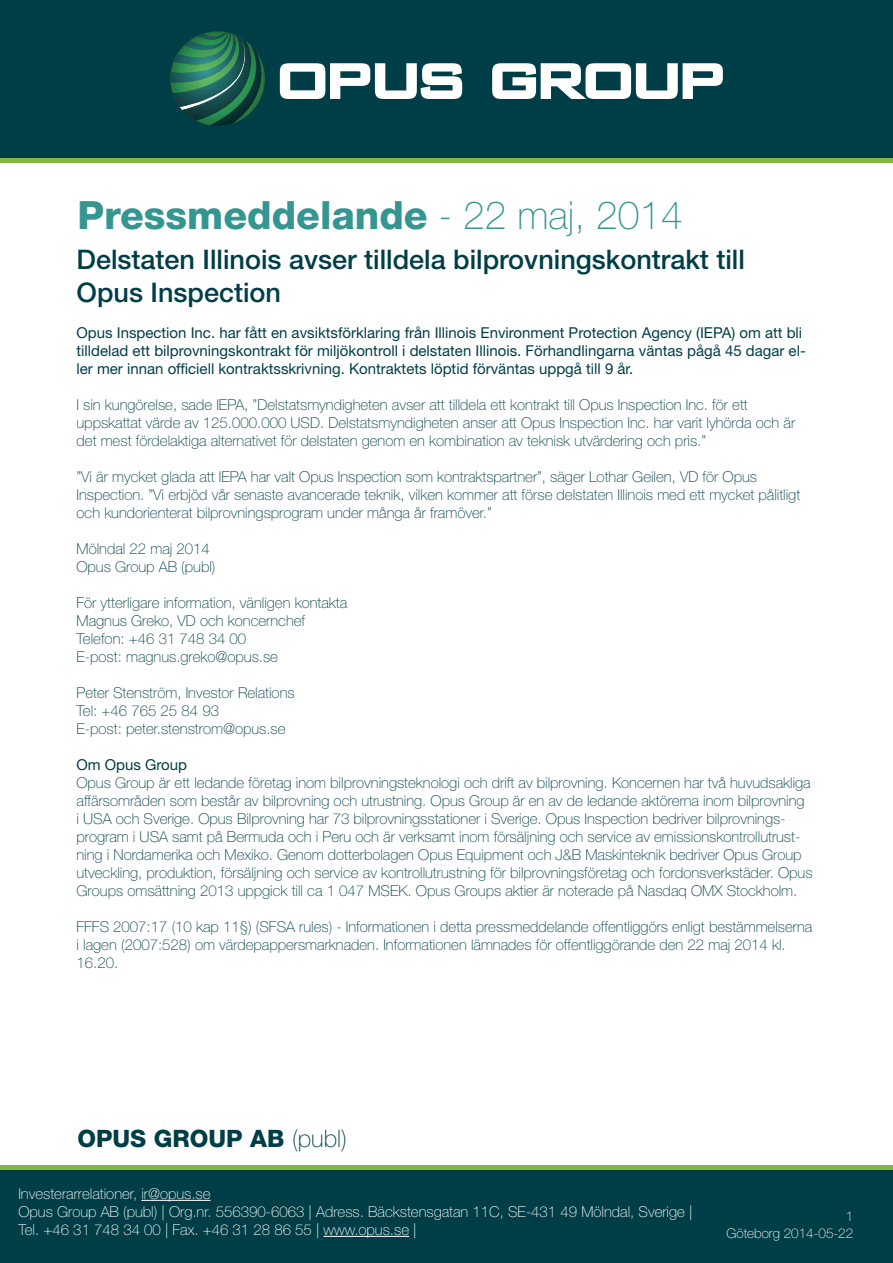
<style>
.page{position:relative;width:893px;height:1263px;background:#fff}
.page>*{position:absolute;margin:0;border:0;box-sizing:border-box;transform-origin:0 0}
.t1{font:800 39px "Helvetica Neue LT Std";color:#359691}
.t2{font:500 27px/32.4px "Helvetica Neue LT Std";color:#003e47}
.t3{font:800 24px "Helvetica Neue LT Std";color:#003e47}
.t4{font:100 15px/18px "Helvetica Neue LT Std";color:#003e47}
.t5{font:15px/18px "Helvetica Neue LT Std";color:#003e47}
.t6{font:100 15px/18px "Helvetica Neue LT Std";color:#fff}
.t7{font:100 13.5px/16.2px "Helvetica Neue LT Std";color:#fff;text-align:right}
.s1{font-weight:100}
</style>
<div class="page">
<div style="left:0;top:1165px;width:893px;height:98px;background:#003e47"></div>
<div style="left:0;top:0;width:893px;height:158px;background:#003e47"></div>
<hr style="left:141px;top:1200px;width:70px;height:1px;background:#fff">
<hr style="left:324px;top:1236px;width:85px;height:1px;background:#fff">
<hr style="left:0;top:1165px;width:893px;height:4px;background:#82b942">
<hr style="left:0;top:158px;width:893px;height:4px;background:#82b942">
<svg style="left:492px;top:63px;width:231px;height:36px"></svg>
<svg style="left:280px;top:63px;width:182px;height:36px"></svg>
<svg style="left:170px;top:31px;width:95px;height:95px"></svg>
<p class="t1" style="left:77px;top:192px;width:607px">Pressmeddelande <span class="s1">- 22 maj, 2014</span></p>
<p class="t2" style="left:77px;top:243px;width:670px">Delstaten Illinois avser tilldela bilprovningskontrakt till<br>Opus Inspection</p>
<p class="t5" style="left:77px;top:323px;width:731px">Opus Inspection Inc. har fått en avsiktsförklaring från Illinois Environment Protection Agency (IEPA) om att bli tilldelad ett bilprovningskontrakt för miljökontroll i delstaten Illinois. Förhandlingarna väntas pågå 45 dagar el&shy;ler mer innan officiell kontraktsskrivning. Kontraktets löptid förväntas uppgå till 9 år.</p>
<p class="t4" style="left:77px;top:395px;width:673px">I sin kungörelse, sade IEPA, ”Delstatsmyndigheten avser att tilldela ett kontrakt till Opus Inspection Inc. för ett</p>
<p class="t4" style="left:77px;top:413px;width:720px">uppskattat värde av 125.000.000 USD. Delstatsmyndigheten anser att Opus Inspection Inc. har varit lyhörda och är det mest fördelaktiga alternativet för delstaten genom en kombination av teknisk utvärdering och pris.”</p>
<p class="t4" style="left:77px;top:467px;width:682px">”Vi är mycket glada att IEPA har valt Opus Inspection som kontraktspartner”, säger Lothar Geilen, VD för Opus</p>
<p class="t4" style="left:77px;top:485px;width:725px">Inspection. ”Vi erbjöd vår senaste avancerade teknik, vilken kommer att förse delstaten Illinois med ett mycket pålitligt och kundorienterat bilprovningsprogram under många år framöver.”</p>
<p class="t4" style="left:77px;top:539px;width:135px">Mölndal 22 maj 2014</p>
<p class="t4" style="left:77px;top:557px;width:140px">Opus Group AB (publ)</p>
<p class="t4" style="left:77px;top:593px;width:272px">För ytterligare information, vänligen kontakta</p>
<p class="t4" style="left:77px;top:611px;width:230px">Magnus Greko, VD och koncernchef</p>
<p class="t4" style="left:77px;top:629px;width:171px">Telefon: +46 31 748 34 00</p>
<p class="t4" style="left:77px;top:647px;width:203px">E-post: magnus.greko@opus.se</p>
<p class="t4" style="left:77px;top:683px;width:220px">Peter Stenström, Investor Relations</p>
<p class="t4" style="left:77px;top:701px;width:144px">Tel: +46 765 25 84 93</p>
<p class="t4" style="left:77px;top:719px;width:211px">E-post: peter.stenstrom@opus.se</p>
<p class="t5" style="left:77px;top:755px;width:112px">Om Opus Group</p>
<p class="t4" style="left:77px;top:773px;width:736px">Opus Group är ett ledande företag inom bilprovningsteknologi och drift av bilprovning. Koncernen har två huvudsakliga</p>
<p class="t4" style="left:77px;top:791px;width:738px">affärsområden som består av bilprovning och utrustning. Opus Group är en av de ledande aktörerna inom bilprovning<br>i USA och Sverige. Opus Bilprovning har 73 bilprovningsstationer i Sverige. Opus Inspection bedriver bilprovnings&shy;program i USA samt på Bermuda och i Peru och är verksamt inom försäljning och service av emissionskontrollutrust&shy;ning i Nordamerika och Mexiko. Genom dotterbolagen Opus Equipment och J&amp;B Maskinteknik bedriver Opus Group utveckling, produktion, försäljning och service av kontrollutrustning för bilprovningsföretag och fordonsverkstäder. Opus Groups omsättning 2013 uppgick till ca 1 047 MSEK. Opus Groups aktier är noterade på Nasdaq OMX Stockholm.</p>
<p class="t4" style="left:77px;top:917px;width:737px">FFFS 2007:17 (10 kap 11§) (SFSA rules) - Informationen i detta pressmeddelande offentliggörs enligt bestämmelserna i lagen (2007:528) om värdepappersmarknaden. Informationen lämnades för offentliggörande den 22 maj 2014 kl.<br>16.20.</p>
<p class="t3" style="left:77px;top:1124px;width:271px">OPUS GROUP AB <span class="s1">(publ)</span></p>
<p class="t6" style="left:18px;top:1184px;width:675px">Investerarrelationer, ir@opus.se<br>Opus Group AB (publ) | Org.nr. 556390-6063 | Adress. Bäckstensgatan 11C, SE-431 49 Mölndal, Sverige |<br>Tel. +46 31 748 34 00 | Fax. +46 31 28 86 55 | www.opus.se |</p>
<p class="t7" style="left:726px;top:1208px;width:128px">1<br>Göteborg 2014-05-22</p>
</div>
